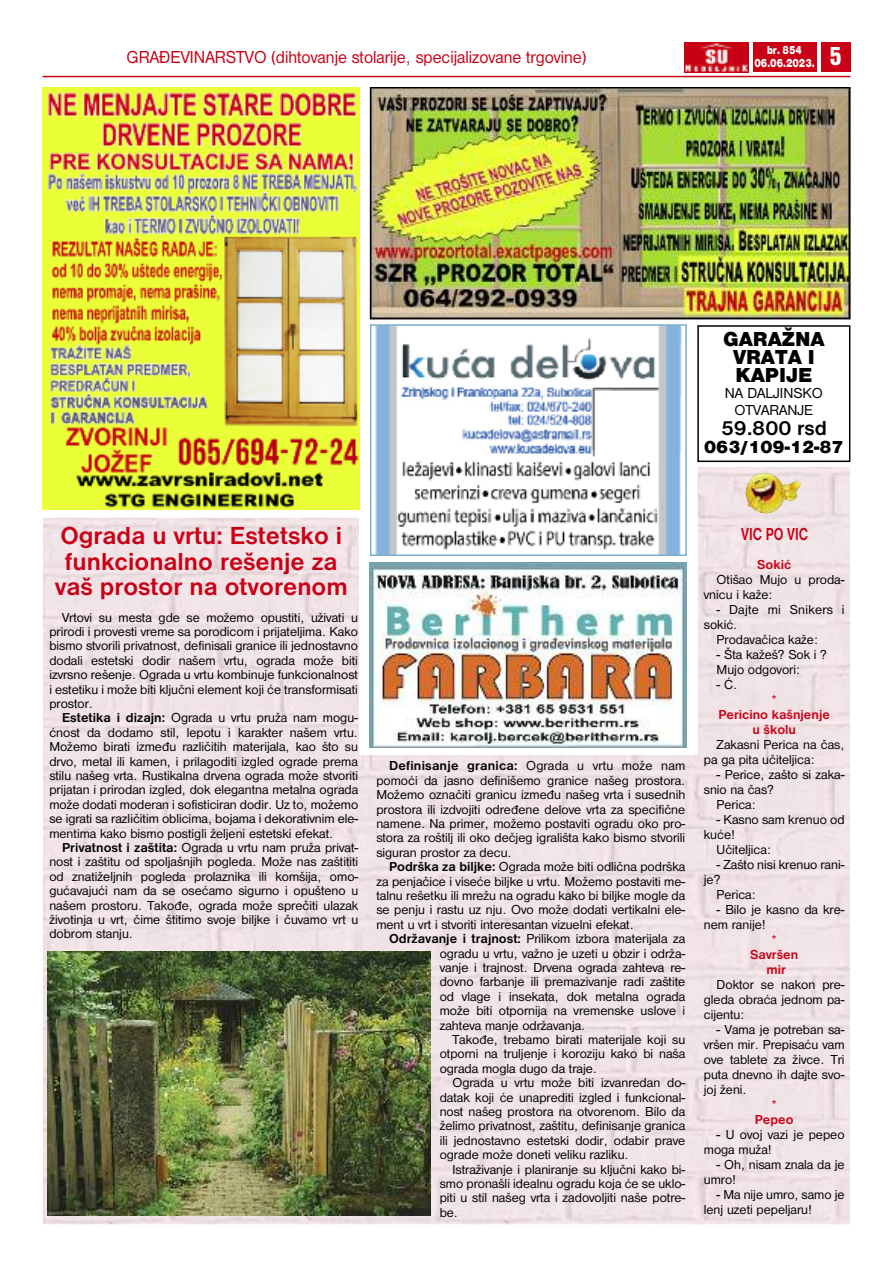
<style>
.page{position:relative;width:893px;height:1263px;background:#fff}
.page>*{position:absolute;margin:0;border:0;box-sizing:border-box;transform-origin:0 0}
.t1{font:27px "Nimbus San DEE Blac Cond";color:#fff}
.t2{font:700 25.5px/25.5px "Nimbus San DEE";color:#ca0016;text-align:center}
.t3{font:21px/18px "Nimbus San DEE Blac";color:#000;text-align:center}
.t4{font:700 21px "Nimbus San DEE";color:#000}
.t5{font:18px "Nimbus San DEE";color:#ca0016;scale:.95 1}
.t6{font:18px "Nimbus San DEE Blac";color:#000}
.t7{font:700 18px "Nimbus San DEE";color:#ca0016;scale:.75 1}
.t8{font:15px/16.5px "Nimbus San DEE";color:#000;text-align:center}
.t9{font:13.5px/14.4px "Nimbus San DEE";color:#000;text-align:justify}
.t10{font:700 13.5px/15px "Nimbus San DEE";color:#ca0016;text-align:center}
.t11{font:13.5px "Nimbus San DEE";letter-spacing:.02em;color:#000}
.t12{font:13.5px "Nimbus San DEE";color:#ca0016}
.t13{font:12px "Nimbus San DEE Blac";color:#fff;scale:.8 1}
.s1{font-weight:700}
</style>
<div class="page">
<img style="left:43px;top:467px;width:807px;height:758px">
<img style="left:372px;top:89px;width:476px;height:228px">
<div style="left:370px;top:87px;width:480px;height:232px;border:1px solid #000"></div>
<div style="left:821px;top:43px;width:29px;height:29px;background:#ca0016"></div>
<div style="left:753px;top:43px;width:63px;height:29px;background:#ca0016"></div>
<svg style="left:748px;top:43px;width:1px;height:29px"></svg>
<img style="left:685px;top:43px;width:63px;height:29px">
<hr style="left:43px;top:76px;width:807px;height:1px;background:#ca0016">
<img style="left:43px;top:87px;width:316px;height:423px">
<img style="left:373px;top:327px;width:311px;height:226px">
<div style="left:370px;top:324px;width:317px;height:232px;border:2px solid #7caece"></div>
<img style="left:745px;top:472px;width:56px;height:42px">
<div style="left:697px;top:325px;width:153px;height:137px;border:2px solid #000"></div>
<img style="left:370px;top:563px;width:317px;height:185px">
<img style="left:47px;top:951px;width:384px;height:265px">
<p class="t13" style="left:767px;top:43px;width:45px">br. 854</p>
<h3 class="t5" style="left:127px;top:47px;width:486px">GRAĐEVINARSTVO (dihtovanje stolarije, specijalizovane trgovine)</h3>
<p class="t13" style="left:754px;top:56px;width:77px">06.06.2023.</p>
<h1 class="t1" style="left:830px;top:40px;width:13px">5</h1>
<h3 class="t3" style="left:723px;top:330px;width:103px">GARAŽNA<br>VRATA I<br>KAPIJE</h3>
<p class="t8" style="left:725px;top:385px;width:100px">NA DALJINSKO<br>OTVARANJE</p>
<h3 class="t4" style="left:721px;top:415px;width:107px">59.800 rsd</h3>
<h3 class="t6" style="left:704px;top:436px;width:141px">063/109-12-87</h3>
<h2 class="t2" style="left:55px;top:523px;width:295px">Ograda u vrtu: Estetsko i funkcionalno rešenje za vaš prostor na otvorenom</h2>
<p class="t9" style="left:49px;top:610px;width:310px;text-indent:13px">Vrtovi su mesta gde se možemo opustiti, uživati u prirodi i provesti vreme sa porodicom i prijateljima. Kako bismo stvorili privatnost, definisali granice ili jednostavno dodali estetski dodir našem vrtu, ograda može biti izvrsno rešenje. Ograda u vrtu kombinuje funkcionalnost i estetiku i može biti ključni element koji će transformisati prostor.</p>
<p class="t9" style="left:49px;top:710px;width:310px;text-indent:13px"><span class="s1">Estetika i dizajn:</span> Ograda u vrtu pruža nam mogu&shy;ćnost da dodamo stil, lepotu i karakter našem vrtu.<br>Možemo birati između različitih materijala, kao što su drvo, metal ili kamen, i prilagoditi izgled ograde prema stilu našeg vrta. Rustikalna drvena ograda može stvoriti prijatan i prirodan izgled, dok elegantna metalna ograda može dodati moderan i sofisticiran dodir. Uz to, možemo se igrati sa različitim oblicima, bojama i dekorativnim ele&shy;mentima kako bismo postigli željeni estetski efekat.</p>
<p class="t9" style="left:49px;top:840px;width:310px;text-indent:13px"><span class="s1">Privatnost i zaštita:</span> Ograda u vrtu nam pruža privat&shy;nost i zaštitu od spoljašnjih pogleda. Može nas zaštititi od znatiželjnih pogleda prolaznika ili komšija, omo&shy;gućavajući nam da se osećamo sigurno i opušteno u našem prostoru. Takođe, ograda može sprečiti ulazak životinja u vrt, čime štitimo svoje biljke i čuvamo vrt u dobrom stanju.</p>
<p class="t9" style="left:376px;top:758px;width:310px;text-indent:13px"><span class="s1">Definisanje granica:</span> Ograda u vrtu može nam pomoći da jasno definišemo granice našeg prostora.<br>Možemo označiti granicu između našeg vrta i susednih prostora ili izdvojiti određene delove vrta za specifične namene. Na primer, možemo postaviti ogradu oko pro&shy;stora za roštilj ili oko dečjeg igrališta kako bismo stvorili siguran prostor za decu.</p>
<p class="t9" style="left:376px;top:859px;width:310px;text-indent:13px"><span class="s1">Podrška za biljke:</span> Ograda može biti odlična podrška za penjačice i viseće biljke u vrtu. Možemo postaviti me&shy;talnu rešetku ili mrežu na ogradu kako bi biljke mogle da se penju i rastu uz nju. Ovo može dodati vertikalni ele&shy;ment u vrt i stvoriti interesantan vizuelni efekat.</p>
<p class="t9" style="left:440px;top:931px;width:247px;text-indent:-51px"><span class="s1">Održavanje i trajnost:</span> Prilikom izbora materijala za ogradu u vrtu, važno je uzeti u obzir i održa&shy;vanje i trajnost. Drvena ograda zahteva re&shy;dovno farbanje ili premazivanje radi zaštite od vlage i insekata, dok metalna ograda može biti otpornija na vremenske uslove i zahteva manje održavanja.</p>
<p class="t9" style="left:440px;top:1032px;width:247px;text-indent:13px">Takođe, trebamo birati materijale koji su otporni na truljenje i koroziju kako bi naša ograda mogla dugo da traje.</p>
<p class="t9" style="left:440px;top:1075px;width:247px;text-indent:13px">Ograda u vrtu može biti izvanredan do&shy;datak koji će unaprediti izgled i funkcional&shy;nost našeg prostora na otvorenom. Bilo da želimo privatnost, zaštitu, definisanje granica ili jednostavno estetski dodir, odabir prave ograde može doneti veliku razliku.</p>
<p class="t9" style="left:440px;top:1162px;width:247px;text-indent:13px">Istraživanje i planiranje su ključni kako bi&shy;smo pronašli idealnu ogradu koja će se uklo&shy;piti u stil našeg vrta i zadovoljiti naše potre&shy;be.</p>
<h3 class="t7" style="left:741px;top:523px;width:91px">VIC PO VIC</h3>
<p class="t10" style="left:757px;top:557px;width:35px">Sokić</p>
<p class="t9" style="left:704px;top:572px;width:142px;line-height:15px;text-indent:13px">Otišao Mujo u proda&shy;vnicu i kaže:</p>
<p class="t11" style="left:717px;top:601px;width:129px">- Dajte mi Snikers i</p>
<p class="t9" style="left:704px;top:617px;width:35px">sokić.</p>
<p class="t9" style="left:717px;top:632px;width:103px">Prodavačica kaže:</p>
<p class="t9" style="left:717px;top:647px;width:112px;line-height:15px">- Šta kažeš? Sok i ?<br>Mujo odgovori:</p>
<p class="t9" style="left:717px;top:677px;width:22px">- Ć.</p>
<p class="t12" style="left:772px;top:691px;width:6px">*</p>
<p class="t10" style="left:718px;top:707px;width:113px">Pericino kašnjenje u školu</p>
<p class="t9" style="left:704px;top:737px;width:142px;line-height:15px;text-indent:13px">Zakasni Perica na čas, pa ga pita učiteljica:</p>
<p class="t9" style="left:717px;top:767px;width:129px">- Perice, zašto si zaka-</p>
<p class="t9" style="left:704px;top:782px;width:72px">snio na čas?</p>
<p class="t9" style="left:717px;top:797px;width:41px">Perica:</p>
<p class="t9" style="left:717px;top:812px;width:129px">- Kasno sam krenuo od</p>
<p class="t9" style="left:704px;top:827px;width:33px">kuće!</p>
<p class="t9" style="left:717px;top:842px;width:56px">Učiteljica:</p>
<p class="t9" style="left:717px;top:857px;width:129px">- Zašto nisi krenuo rani-</p>
<p class="t9" style="left:704px;top:872px;width:18px">je?</p>
<p class="t9" style="left:717px;top:887px;width:41px">Perica:</p>
<p class="t9" style="left:704px;top:902px;width:142px;line-height:15px;text-indent:13px">- Bilo je kasno da kre&shy;nem ranije!</p>
<p class="t12" style="left:772px;top:931px;width:6px">*</p>
<p class="t10" style="left:750px;top:947px;width:50px">Savršen mir</p>
<p class="t9" style="left:704px;top:977px;width:142px;line-height:15px;text-indent:13px">Doktor se nakon pre&shy;gleda obraća jednom pa&shy;cijentu:</p>
<p class="t9" style="left:704px;top:1022px;width:142px;line-height:15px;text-indent:13px">- Vama je potreban sa&shy;vršen mir. Prepisaću vam ove tablete za živce. Tri puta dnevno ih dajte svo&shy;joj ženi.</p>
<p class="t12" style="left:772px;top:1096px;width:6px">*</p>
<p class="t10" style="left:755px;top:1112px;width:40px">Pepeo</p>
<p class="t9" style="left:704px;top:1127px;width:142px;line-height:15px;text-indent:13px">- U ovoj vazi je pepeo moga muža!</p>
<p class="t9" style="left:704px;top:1157px;width:142px;line-height:15px;text-indent:13px">- Oh, nisam znala da je umro!</p>
<p class="t9" style="left:704px;top:1187px;width:142px;line-height:15px;text-indent:13px">- Ma nije umro, samo je lenj uzeti pepeljaru!</p>
</div>
